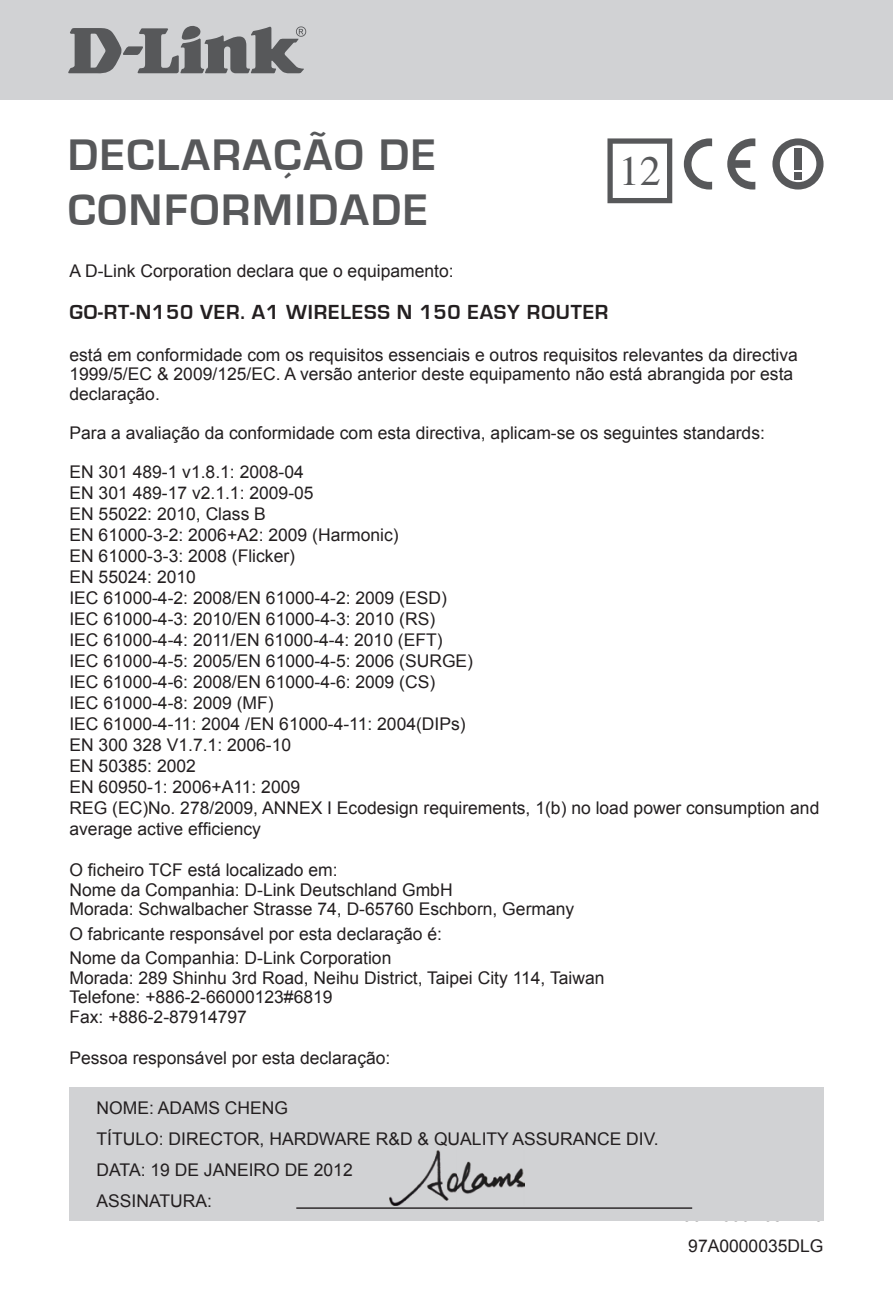
<style>
.page{position:relative;width:893px;height:1290px;background:#fff}
.page>*{position:absolute;margin:0;border:0;box-sizing:border-box;transform-origin:0 0}
.t1{font:700 45.5px/54.6px "Eurostile";letter-spacing:.04em;color:#57585a}
.t2{font:42px "Times";color:#57585a}
.t3{font:700 21px "Eurostile";letter-spacing:.04em;color:#231f20}
.t4{font:17.5px/21px "Arial";color:#231f20}
</style>
<div class="page">
<div style="left:0;top:0;width:893px;height:99px;background:#d1d2d4"></div>
<svg style="left:68px;top:26px;width:238px;height:48px"></svg>
<div style="left:69px;top:1086px;width:754px;height:134px;background:#d1d2d4"></div>
<hr style="left:296px;top:1207px;width:396px;height:2px;background:#231f20">
<img style="left:390px;top:1151px;width:134px;height:55px">
<svg style="left:607px;top:138px;width:65px;height:65px"></svg>
<svg style="left:772px;top:138px;width:51px;height:52px"></svg>
<div style="left:794px;top:172px;width:8px;height:8px;background:#57585a"></div>
<svg style="left:727px;top:138px;width:28px;height:52px"></svg>
<svg style="left:684px;top:138px;width:28px;height:52px"></svg>
<h1 class="t1" style="left:68px;top:129px;width:370px">DECLARAÇÃO DE<br>CONFORMIDADE</h1>
<h2 class="t2" style="left:619px;top:148px;width:43px">12</h2>
<p class="t4" style="left:69px;top:260px;width:386px">A D-Link Corporation declara que o equipamento:</p>
<p class="t3" style="left:69px;top:301px;width:251px">GO-RT-N150 VER. A1 WIRELE</p>
<p class="t3" style="left:364px;top:301px;width:220px">SS N 150 EASY ROUTER</p>
<p class="t4" style="left:69px;top:345px;width:730px;line-height:19.6px">está em conformidade com os requisitos essenciais e outros requisitos relevantes da directiva<br>1999/5/EC &amp; 2009/125/EC. A versão anterior deste equipamento não está abrangida por esta declaração.</p>
<p class="t4" style="left:69px;top:423px;width:697px">Para a avaliação da conformidade com esta directiva, aplicam-se os seguintes standards:</p>
<p class="t4" style="left:69px;top:462px;width:751px">EN 301 489-1 v1.8.1: 2008-04<br>EN 301 489-17 v2.1.1: 2009-05<br>EN 55022: 2010, Class B<br>EN 61000-3-2: 2006+A2: 2009 (Harmonic)<br>EN 61000-3-3: 2008 (Flicker)<br>EN 55024: 2010<br>IEC 61000-4-2: 2008/EN 61000-4-2: 2009 (ESD)<br>IEC 61000-4-3: 2010/EN 61000-4-3: 2010 (RS)<br>IEC 61000-4-4: 2011/EN 61000-4-4: 2010 (EFT)<br>IEC 61000-4-5: 2005/EN 61000-4-5: 2006 (SURGE)<br>IEC 61000-4-6: 2008/EN 61000-4-6: 2009 (CS)<br>IEC 61000-4-8: 2009 (MF)<br>IEC 61000-4-11: 2004 /EN 61000-4-11: 2004(DIPs)<br>EN 300 328 V1.7.1: 2006-10<br>EN 50385: 2002<br>EN 60950-1: 2006+A11: 2009<br>REG (EC)No. 278/2009, ANNEX I Ecodesign requirements, 1(b) no load power consumption and average active efficiency</p>
<p class="t4" style="left:69px;top:860px;width:506px;line-height:19.6px">O ficheiro TCF está localizado em:<br>Nome da Companhia: D-Link Deutschland GmbH<br>Morada: Schwalbacher Strasse 74, D-65760 Eschborn, Germany</p>
<p class="t4" style="left:69px;top:921px;width:374px;line-height:24.5px">O fabricante responsável por esta declaração é:<br>Nome da Companhia: D-Link Corporation</p>
<p class="t4" style="left:69px;top:968px;width:537px;line-height:19.6px">Morada: 289 Shinhu 3rd Road, Neihu District, Taipei City 114, Taiwan<br>Telefone: +886-2-66000123#6819<br>Fax: +886-2-87914797</p>
<p class="t4" style="left:69px;top:1047px;width:322px">Pessoa responsável por esta declaração:</p>
<p class="t4" style="left:97px;top:1092px;width:564px;line-height:30.8px">NOME: ADAMS CHENG<br>TÍTULO: DIRECTOR, HARDWARE R&amp;D &amp; QUALITY ASSURANCE DIV.<br>DATA: 19 de janeiro</p>
<p class="t4" style="left:285px;top:1159px;width:70px">de 2012</p>
<p class="t4" style="left:97px;top:1190px;width:117px">ASSINATURA:</p>
<p class="t4" style="left:688px;top:1235px;width:137px">97A0000035DLG</p>
</div>
